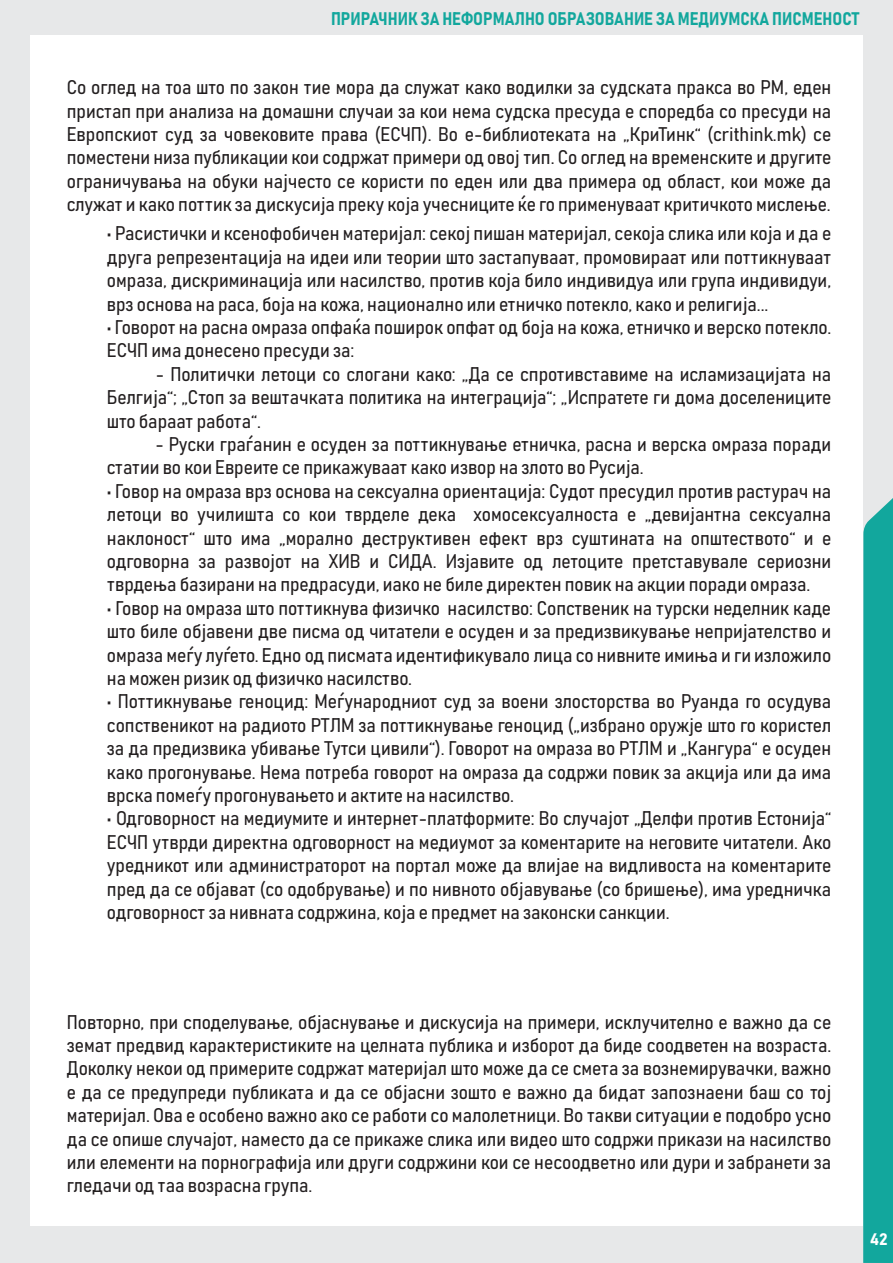
<style>
.page{position:relative;width:893px;height:1263px;background:#fff}
.page>*{position:absolute;margin:0;border:0;box-sizing:border-box;transform-origin:0 0}
.t1{font:19.5px/23.4px "Bahnschrift";color:#231f20;text-align:justify}
.t2{font:18px "Bahnschrift";color:#12a79d}
.t3{font:16.5px "Bahnschrift";color:#fff}
</style>
<div class="page">
<div style="left:0;top:0;width:893px;height:34px;background:#e7e8e9"></div>
<div style="left:0;top:34px;width:30px;height:1229px;background:#e7e8e9"></div>
<div style="left:863px;top:34px;width:30px;height:1229px;background:#e7e8e9"></div>
<div style="left:1px;top:1226px;width:891px;height:37px;background:#e7e8e9"></div>
<svg style="left:863px;top:498px;width:30px;height:765px;background:#21aba2"></svg>
<p class="t2" style="left:331px;top:7px;width:530px">ПРИРАЧНИК ЗА НЕФОРМАЛНО ОБРАЗОВАНИЕ ЗА МЕДИУМСКА ПИСМЕНОСТ</p>
<p class="t1" style="left:67px;top:75px;width:766px">Со оглед на тоа што по закон тие мора да служат како водилки за судската пракса во РМ, еден пристап при анализа на домашни случаи за кои нема судска пресуда е споредба со пресуди на Европскиот суд за човековите права (ЕСЧП). Во е-библиотеката на „КриТинк“ (crithink.mk) се поместени низа публикации кои содржат примери од овој тип. Со оглед на временските и другите ограничувања на обуки најчесто се користи по еден или два примера од област, кои може да служат и како поттик за дискусија преку која учесниците ќе го применуваат критичкото мислење.</p>
<p class="t1" style="left:107px;top:221px;width:726px">• Расистички и ксенофобичен материјал: секој пишан материјал, секоја слика или која и да е друга репрезентација на идеи или теории што застапуваат, промовираат или поттикнуваат омраза, дискриминација или насилство, против која било индивидуа или група индивидуи, врз основа на раса, боја на кожа, национално или етничко потекло, како и религија...</p>
<p class="t1" style="left:107px;top:315px;width:726px">• Говорот на расна омраза опфаќа поширок опфат од боја на кожа, етничко и верско потекло.<br>ЕСЧП има донесено пресуди за:</p>
<p class="t1" style="left:107px;top:362px;width:726px;text-indent:49px">- Политички летоци со слогани како: „Да се спротивставиме на исламизацијата на Белгија“; „Стоп за вештачката политика на интеграција“; „Испратете ги дома доселениците што бараат работа“.</p>
<p class="t1" style="left:107px;top:432px;width:726px;text-indent:49px">- Руски граѓанин е осуден за поттикнување етничка, расна и верска омраза поради статии во кои Евреите се прикажуваат како извор на злото во Русија.</p>
<p class="t1" style="left:107px;top:479px;width:726px">• Говор на омраза врз основа на сексуална ориентација: Судот пресудил против растурач на летоци во училишта со кои тврделе дека хомосексуалноста е „девијантна сексуална наклоност“ што има „морално деструктивен ефект врз суштината на општеството“ и е одговорна за развојот на ХИВ и СИДА. Изјавите од летоците претставувале сериозни тврдења базирани на предрасуди, иако не биле директен повик на акции поради омраза.</p>
<p class="t1" style="left:107px;top:596px;width:726px">• Говор на омраза што поттикнува физичко насилство: Сопственик на турски неделник каде што биле објавени две писма од читатели е осуден и за предизвикување непријателство и омраза меѓу луѓето. Едно од писмата идентификувало лица со нивните имиња и ги изложило на можен ризик од физичко насилство.</p>
<p class="t1" style="left:107px;top:689px;width:726px">• Поттикнување геноцид: Меѓународниот суд за воени злосторства во Руанда го осудува сопственикот на радиото РТЛМ за поттикнување геноцид („избрано оружје што го користел за да предизвика убивање Тутси цивили“). Говорот на омраза во РТЛМ и „Кангура“ е осуден како прогонување. Нема потреба говорот на омраза да содржи повик за акција или да има врска помеѓу прогонувањето и актите на насилство.</p>
<p class="t1" style="left:107px;top:806px;width:726px">• Одговорност на медиумите и интернет-платформите: Во случајот „Делфи против Естонија“ ЕСЧП утврди директна одговорност на медиумот за коментарите на неговите читатели. Ако уредникот или администраторот на портал може да влијае на видливоста на коментарите пред да се објават (со одобрување) и по нивното објавување (со бришење), има уредничка одговорност за нивната содржина, која е предмет на законски санкции.</p>
<p class="t1" style="left:67px;top:1010px;width:766px">Повторно, при споделување, објаснување и дискусија на примери, исклучително е важно да се земат предвид карактеристиките на целната публика и изборот да биде соодветен на возраста.<br>Доколку некои од примерите содржат материјал што може да се смета за вознемирувачки, важно е да се предупреди публиката и да се објасни зошто е важно да бидат запознаени баш со тој материјал. Ова е особено важно ако се работи со малолетници. Во такви ситуации е подобро усно да се опише случајот, наместо да се прикаже слика или видео што содржи прикази на насилство или елементи на порнографија или други содржини кои се несоодветно или дури и забранети за гледачи од таа возрасна група.</p>
<p class="t3" style="left:870px;top:1228px;width:19px">42</p>
</div>
